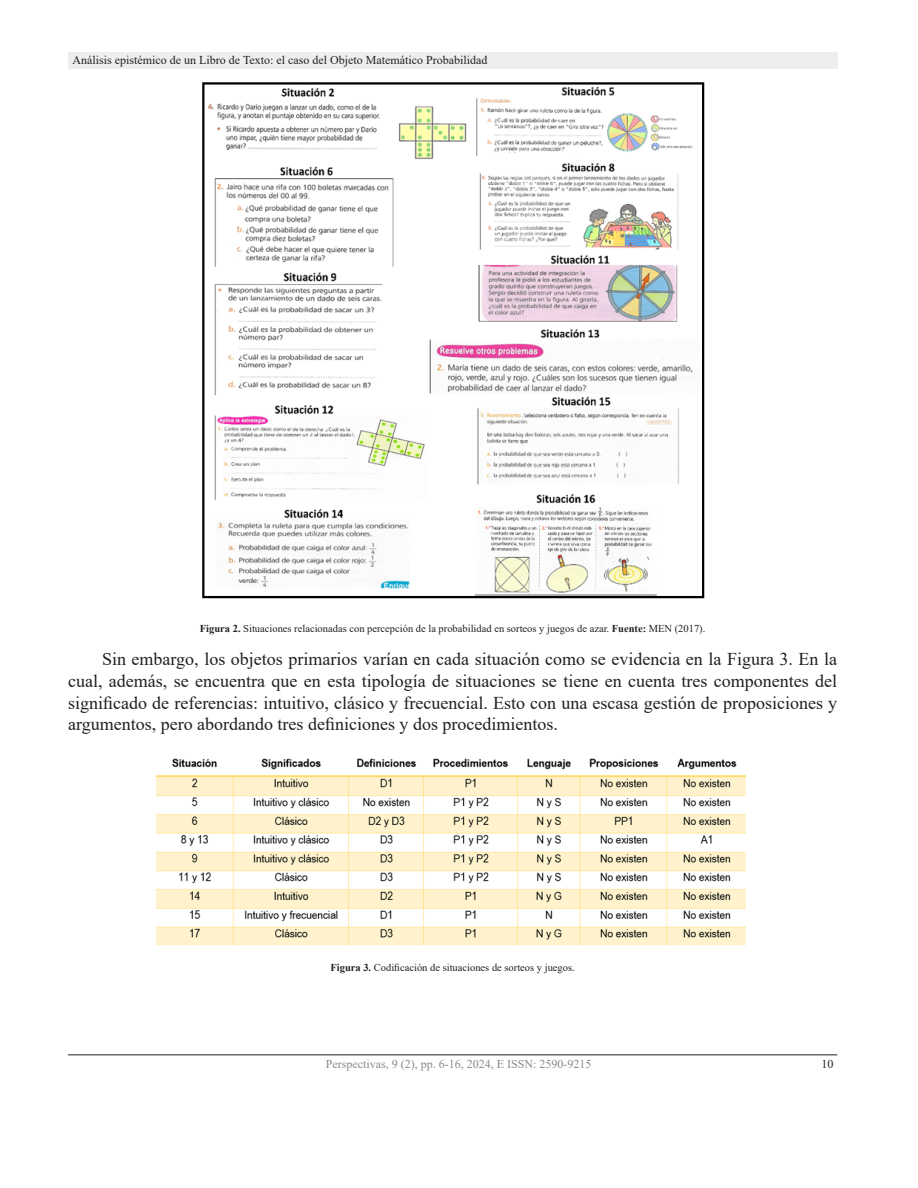
<style>
.page{position:relative;width:918px;height:1188px;background:#fff}
.page>*{position:absolute;margin:0;border:0;box-sizing:border-box;transform-origin:0 0}
.Cuerpo_de_texto{font:18px/21.6px "Times New Roman";color:#231f20;text-align:justify}
.t1{font:12px "Times New Roman";color:#231f20}
.t2{font:12px "Times New Roman";color:#868a8b}
.t3{font:10.5px "Times New Roman";color:#231f20}
.s1{font-weight:700}
</style>
<div class="page">
<div style="left:68px;top:52px;width:769px;height:17px;background:#eeeeef"></div>
<hr style="left:68px;top:1054px;width:769px;height:1px;background:#231f20">
<img style="left:202px;top:82px;width:503px;height:517px">
<img style="left:155px;top:758px;width:591px;height:188px">
<p class="t1" style="left:73px;top:51px;width:416px">Análisis epistémico de un Libro de Texto: el caso del Objeto Matemático Probabilidad</p>
<p class="t3" style="left:200px;top:621px;width:507px"><span class="s1">Figura 2.</span> Situaciones relacionadas con percepción de la probabilidad en sorteos y juegos de azar. <span class="s1">Fuente:</span> MEN (2017).</p>
<p class="Cuerpo_de_texto" style="left:68px;top:648px;width:771px;text-indent:34px">Sin embargo, los objetos primarios varían en cada situación como se evidencia en la Figura 3. En la cual, además, se encuentra que en esta tipología de situaciones se tiene en cuenta tres componentes del significado de referencias: intuitivo, clásico y frecuencial. Esto con una escasa gestión de proposiciones y argumentos, pero abordando tres definiciones y dos procedimientos.</p>
<p class="t3" style="left:330px;top:960px;width:246px"><span class="s1">Figura 3.</span> Codificación de situaciones de sorteos y juegos.</p>
<p class="t2" style="left:326px;top:1056px;width:267px">Perspectivas, 9 (2), pp. 6-16, 2024, E ISSN: 2590-9215</p>
<p class="t1" style="left:821px;top:1056px;width:13px">10</p>
</div>
